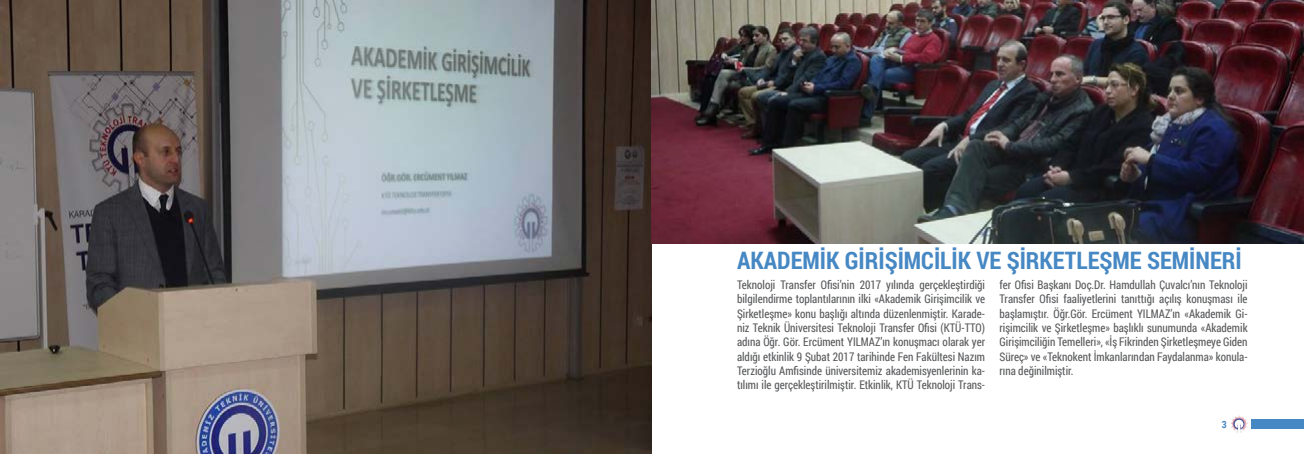
<style>
.page{position:relative;width:1304px;height:454px;background:#fff}
.page>*{position:absolute;margin:0;border:0;box-sizing:border-box;transform-origin:0 0}
.t1{font:700 24px "Roboto Condensed";color:#4688c4}
.t2{font:11.9px/14.3px "Roboto Condensed";color:#58595b;text-align:justify;scale:.92 1}
.t3{font:700 10px "Roboto Condensed";color:#4688c4}
</style>
<div class="page">
<div style="left:1252px;top:419px;width:52px;height:10px;background:#4688c4"></div>
<svg style="left:1231px;top:415px;width:17px;height:18px"></svg>
<img style="left:0;top:0;width:652px;height:454px">
<img style="left:652px;top:0;width:652px;height:244px">
<h1 class="t1" style="left:737px;top:243px;width:506px">AKADEMİK GİRİŞİMCİLİK VE ŞİRKETLEŞME SEMİNERİ</h1>
<p class="t2" style="left:737px;top:277px;width:271px">Teknoloji Transfer Ofisi’nin 2017 yılında gerçekleştirdiği bilgilendirme toplantılarının ilki «Akademik Girişimcilik ve Şirketleşme» konu başlığı altında düzenlenmiştir. Karade&shy;niz Teknik Üniversitesi Teknoloji Transfer Ofisi (KTÜ-TTO) adına Öğr. Gör. Ercüment YILMAZ’ın konuşmacı olarak yer aldığı etkinlik 9 Şubat 2017 tarihinde Fen Fakültesi Nazım Terzioğlu Amfisinde üniversitemiz akademisyenlerinin ka&shy;tılımı ile gerçekleştirilmiştir. Etkinlik, KTÜ Teknoloji Trans-</p>
<p class="t2" style="left:999px;top:277px;width:271px">fer Ofisi Başkanı Doç.Dr. Hamdullah Çuvalcı’nın Teknoloji Transfer Ofisi faaliyetlerini tanıttığı açılış konuşması ile başlamıştır. Öğr.Gör. Ercüment YILMAZ’ın «Akademik Gi&shy;rişimcilik ve Şirketleşme» başlıklı sunumunda «Akademik Girişimciliğin Temelleri», «İş Fikrinden Şirketleşmeye Giden Süreç» ve «Teknokent İmkanlarından Faydalanma» konula&shy;rına değinilmiştir.</p>
<p class="t3" style="left:1222px;top:417px;width:6px">3</p>
</div>
